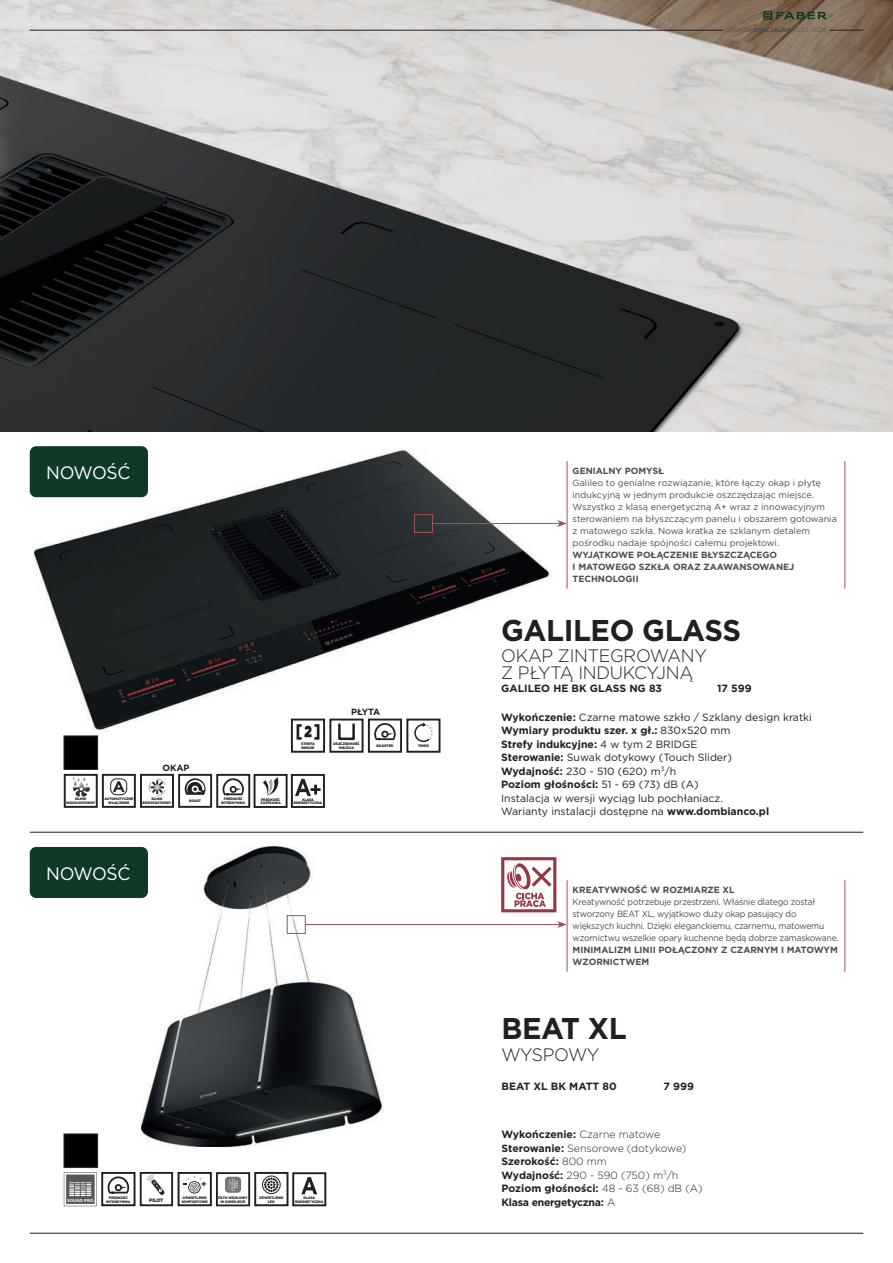
<style>
.page{position:relative;width:893px;height:1263px;background:#fff}
.page>*{position:absolute;margin:0;border:0;box-sizing:border-box;transform-origin:0 0}
.t1{font:700 30px "Gotham";letter-spacing:-.015em;color:#231f20}
.t2{font:300 18px/16.5px "Gotham";letter-spacing:-.015em;color:#231f20}
.t3{font:18px "Gotham";letter-spacing:-.02em;color:#fff}
.t4{font:10.5px/13.5px "Gotham";color:#231f20}
.t5{font:700 10.5px/13.5px "Gotham";color:#231f20}
.t6{font:9px/12px "Gotham";letter-spacing:-.015em;color:#4b4c4d}
.t7{font:9px/12px "Gotham";letter-spacing:-.015em;color:#4b4c4d;scale:.94 1}
.t8{font:700 9px/12px "Gotham";color:#4b4c4d}
.t9{font:700 9px "Gotham";color:#231f20}
.t10{font:700 8.7px "Gotham";color:#231f20}
.t11{font:300 6px "Gotham";letter-spacing:.01em;color:#4b4c4d}
.t12{font:900 4.95px "Gotham";letter-spacing:-.04em;color:#231f20}
.t13{font:700 4.2px "Gotham";color:#fff}
.t14{font:900 3.6px/3.8px "Gotham";letter-spacing:-.025em;color:#231f20;text-align:center}
.s1{font-weight:900}
.s2{font-weight:700}
.s3{font-weight:300}
</style>
<div class="page">
<img style="left:142px;top:847px;width:242px;height:299px">
<img style="left:35px;top:451px;width:532px;height:292px">
<img style="left:0;top:0;width:893px;height:431px">
<div style="left:30px;top:446px;width:118px;height:51px;background:#0d3926;border-radius:6px"></div>
<svg style="left:73px;top:777px;width:17px;height:20px"></svg>
<div style="left:64px;top:774px;width:34px;height:34px;border:2px solid #231f20"></div>
<div style="left:110px;top:778px;width:17px;height:17px;border:1px solid #231f20;border-radius:6px"></div>
<svg style="left:113px;top:781px;width:12px;height:11px"></svg>
<div style="left:102px;top:774px;width:34px;height:34px;border:2px solid #231f20"></div>
<svg style="left:149px;top:779px;width:16px;height:17px"></svg>
<div style="left:140px;top:774px;width:34px;height:34px;border:2px solid #231f20"></div>
<svg style="left:185px;top:778px;width:21px;height:17px"></svg>
<div style="left:178px;top:774px;width:34px;height:34px;border:2px solid #231f20"></div>
<svg style="left:223px;top:778px;width:21px;height:17px"></svg>
<div style="left:216px;top:774px;width:34px;height:34px;border:2px solid #231f20"></div>
<div style="left:406px;top:719px;width:34px;height:34px;border:2px solid #231f20"></div>
<svg style="left:414px;top:723px;width:19px;height:19px"></svg>
<svg style="left:374px;top:723px;width:22px;height:17px"></svg>
<div style="left:368px;top:719px;width:34px;height:34px;border:2px solid #231f20"></div>
<div style="left:338px;top:723px;width:17px;height:17px;border:2px solid #231f20"></div>
<div style="left:329px;top:719px;width:35px;height:34px;border:2px solid #231f20"></div>
<div style="left:291px;top:719px;width:34px;height:34px;border:2px solid #231f20"></div>
<svg style="left:297px;top:724px;width:22px;height:16px"></svg>
<div style="left:291px;top:774px;width:34px;height:34px;border:2px solid #231f20"></div>
<svg style="left:295px;top:779px;width:26px;height:17px"></svg>
<div style="left:254px;top:774px;width:34px;height:34px;border:2px solid #231f20"></div>
<svg style="left:263px;top:777px;width:16px;height:18px"></svg>
<div style="left:30px;top:847px;width:118px;height:51px;background:#0d3926;border-radius:6px"></div>
<div style="left:414px;top:514px;width:19px;height:19px;border:1px solid #a45156"></div>
<hr style="left:433px;top:523px;width:127px;height:1px;background:#a45156">
<svg style="left:557px;top:520px;width:10px;height:7px"></svg>
<hr style="left:567px;top:461px;width:1px;height:128px;background:#a45156">
<hr style="left:844px;top:461px;width:1px;height:128px;background:#a45156">
<div style="left:287px;top:915px;width:19px;height:19px;border:1px solid #a45156"></div>
<hr style="left:305px;top:924px;width:255px;height:1px;background:#a45156">
<svg style="left:557px;top:921px;width:10px;height:7px"></svg>
<hr style="left:567px;top:880px;width:1px;height:92px;background:#a45156">
<hr style="left:844px;top:880px;width:1px;height:92px;background:#a45156">
<div style="left:64px;top:736px;width:34px;height:33px;background:#000002"></div>
<div style="left:64px;top:736px;width:34px;height:34px;border:1px solid #313232"></div>
<svg style="left:64px;top:1173px;width:32px;height:33px"></svg>
<svg style="left:108px;top:1176px;width:21px;height:17px"></svg>
<div style="left:101px;top:1172px;width:34px;height:34px;border:2px solid #231f20"></div>
<div style="left:262px;top:1175px;width:19px;height:19px;border:1px solid #231f20;border-radius:50%"></div>
<svg style="left:264px;top:1178px;width:14px;height:14px"></svg>
<div style="left:254px;top:1172px;width:34px;height:34px;border:2px solid #231f20"></div>
<svg style="left:216px;top:1172px;width:34px;height:34px"></svg>
<svg style="left:301px;top:1177px;width:16px;height:17px"></svg>
<div style="left:292px;top:1172px;width:34px;height:34px;border:2px solid #231f20"></div>
<div style="left:140px;top:1172px;width:33px;height:34px;border:2px solid #231f20"></div>
<svg style="left:147px;top:1175px;width:18px;height:20px"></svg>
<svg style="left:184px;top:1176px;width:18px;height:17px"></svg>
<div style="left:178px;top:1172px;width:34px;height:34px;border:2px solid #231f20"></div>
<div style="left:64px;top:1134px;width:34px;height:33px;background:#000002"></div>
<div style="left:64px;top:1134px;width:34px;height:34px;border:1px solid #313232"></div>
<svg style="left:501px;top:857px;width:55px;height:55px"></svg>
<hr style="left:30px;top:832px;width:833px;height:1px;background:#231f20">
<hr style="left:30px;top:1233px;width:833px;height:1px;background:#231f20">
<svg style="left:763px;top:11px;width:64px;height:9px"></svg>
<hr style="left:30px;top:30px;width:693px;height:1px;background:#231f20">
<hr style="left:829px;top:30px;width:34px;height:1px;background:#231f20">
<p class="t11" style="left:726px;top:26px;width:102px">OFERTA <span class="s1">SPECJALNA</span> 2023/2024</p>
<h2 class="t3" style="left:46px;top:461px;width:86px">NOWOŚĆ</h2>
<p class="t9" style="left:162px;top:761px;width:29px">OKAP</p>
<p class="t14" style="left:66px;top:797px;width:31px">SILNIK<br>WODOODPORNY</p>
<p class="t14" style="left:104px;top:797px;width:31px">AUTOMATYCZNE<br>WŁĄCZENIE</p>
<p class="t14" style="left:143px;top:797px;width:30px">SILNIK<br>BEZSZCZOTKOWY</p>
<p class="t14" style="left:189px;top:799px;width:14px">BOOST</p>
<p class="t14" style="left:221px;top:797px;width:26px">PRĘDKOŚĆ<br>INTENSYWNA</p>
<p class="t14" style="left:301px;top:742px;width:15px;text-align:left">STREFA<br>BRIDGE</p>
<p class="t9" style="left:351px;top:706px;width:31px">PŁYTA</p>
<p class="t14" style="left:333px;top:742px;width:28px">OSZCZĘDNOŚĆ<br>MIEJSCA</p>
<p class="t14" style="left:377px;top:744px;width:18px">BOOSTER</p>
<p class="t14" style="left:418px;top:744px;width:12px">TIMER</p>
<p class="t14" style="left:260px;top:797px;width:22px;text-align:left">PRĘDKOŚĆ<br>ZASYSANIA</p>
<p class="t14" style="left:294px;top:797px;width:30px">KLASA<br>ENERGETYCZNA</p>
<h2 class="t3" style="left:46px;top:862px;width:86px">NOWOŚĆ</h2>
<p class="t10" style="left:201px;top:1178px;width:7px">+</p>
<p class="t14" style="left:182px;top:1195px;width:28px;text-align:left">OŚWIETLENIE<br>KOMFORTOWE</p>
<p class="t13" style="left:67px;top:1198px;width:28px">SOUND PRO</p>
<p class="t14" style="left:106px;top:1195px;width:26px">PRĘDKOŚĆ<br>INTENSYWNA</p>
<p class="t14" style="left:259px;top:1195px;width:26px">OŚWIETLENIE<br>LED</p>
<p class="t14" style="left:218px;top:1195px;width:31px">FILTR WĘGLOWY<br>W KOMPLECIE</p>
<p class="t14" style="left:303px;top:1196px;width:13px">KLASA</p>
<p class="t12" style="left:149px;top:1196px;width:16px">PILOT</p>
<p class="t14" style="left:295px;top:1199px;width:30px">ENERGETYCZNA</p>
<p class="t8" style="left:573px;top:464px;width:93px">GENIALNY POMYSŁ</p>
<p class="t6" style="left:573px;top:476px;width:266px">Galileo to genialne rozwiązanie, które łączy okap i płytę indukcyjną w jednym produkcie oszczędzając miejsce.<br>Wszystko z klasą energetyczną A+ wraz z innowacyjnym sterowaniem na błyszczącym panelu i obszarem gotowania z matowego szkła. Nowa kratka ze szklanym detalem pośrodku nadaje spójności całemu projektowi.</p>
<p class="t8" style="left:573px;top:548px;width:223px">WYJĄTKOWE POŁĄCZENIE BŁYSZCZĄCEGO<br>I MATOWEGO SZKŁA ORAZ ZAAWANSOWANEJ<br>TECHNOLOGII</p>
<h1 class="t1" style="left:501px;top:610px;width:241px">GALILEO GLASS</h1>
<h2 class="t2" style="left:501px;top:647px;width:207px">OKAP ZINTEGROWANY<br>Z PŁYTĄ INDUKCYJNĄ</h2>
<p class="t5" style="left:501px;top:681px;width:162px">GALILEO HE BK GLASS NG 83</p>
<p class="t5" style="left:717px;top:681px;width:36px">17 599</p>
<p class="t4" style="left:501px;top:710px;width:312px"><span class="s2">Wykończenie:</span> Czarne matowe szkło / Szklany design kratki <span class="s2">Wymiary produktu szer. x gł.:</span> 830x520 mm<br><span class="s2">Strefy indukcyjne:</span> 4 w tym 2 BRIDGE<br><span class="s2">Sterowanie:</span> Suwak dotykowy (Touch Slider)<br><span class="s2">Wydajność:</span> 230 - 510 (620) m<sup>3</sup>/h<br><span class="s2">Poziom głośności:</span> 51 - 69 (73) dB (A)<br>Instalacja w wersji wyciąg lub pochłaniacz.<br>Warianty instalacji dostępne na <span class="s2">www.dombianco.pl</span></p>
<p class="t8" style="left:573px;top:883px;width:164px">KREATYWNOŚĆ W ROZMIARZE XL</p>
<p class="t7" style="left:573px;top:895px;width:284px">Kreatywność potrzebuje przestrzeni. Właśnie dlatego został stworzony BEAT XL, wyjątkowo duży okap pasujący do większych kuchni. Dzięki eleganckiemu, czarnemu, matowemu wzornictwu wszelkie opary kuchenne będą dobrze zamaskowane.</p>
<p class="t8" style="left:573px;top:943px;width:267px">MINIMALIZM LINII POŁĄCZONY Z CZARNYM I MATOWYM<br>WZORNICTWEM</p>
<h1 class="t1" style="left:502px;top:1008px;width:127px">BEAT XL</h1>
<h2 class="t2" style="left:502px;top:1045px;width:99px">WYSPOWY</h2>
<p class="t5" style="left:502px;top:1080px;width:117px">BEAT XL BK MATT 80</p>
<p class="t5" style="left:664px;top:1080px;width:32px">7 999</p>
<p class="t5" style="left:502px;top:1128px;width:203px">Wykończenie: <span class="s3">Czarne matowe<br></span>Sterowanie: <span class="s3">Sensorowe (dotykowe)<br></span>Szerokość: <span class="s3">800 mm<br></span>Wydajność: <span class="s3">290 - 590 (750) m</span><sup>3</sup><span class="s3">/h<br></span>Poziom głośności: <span class="s3">48 - 63 (68) dB (A)<br></span>Klasa energetyczna: <span class="s3">A</span></p>
</div>
